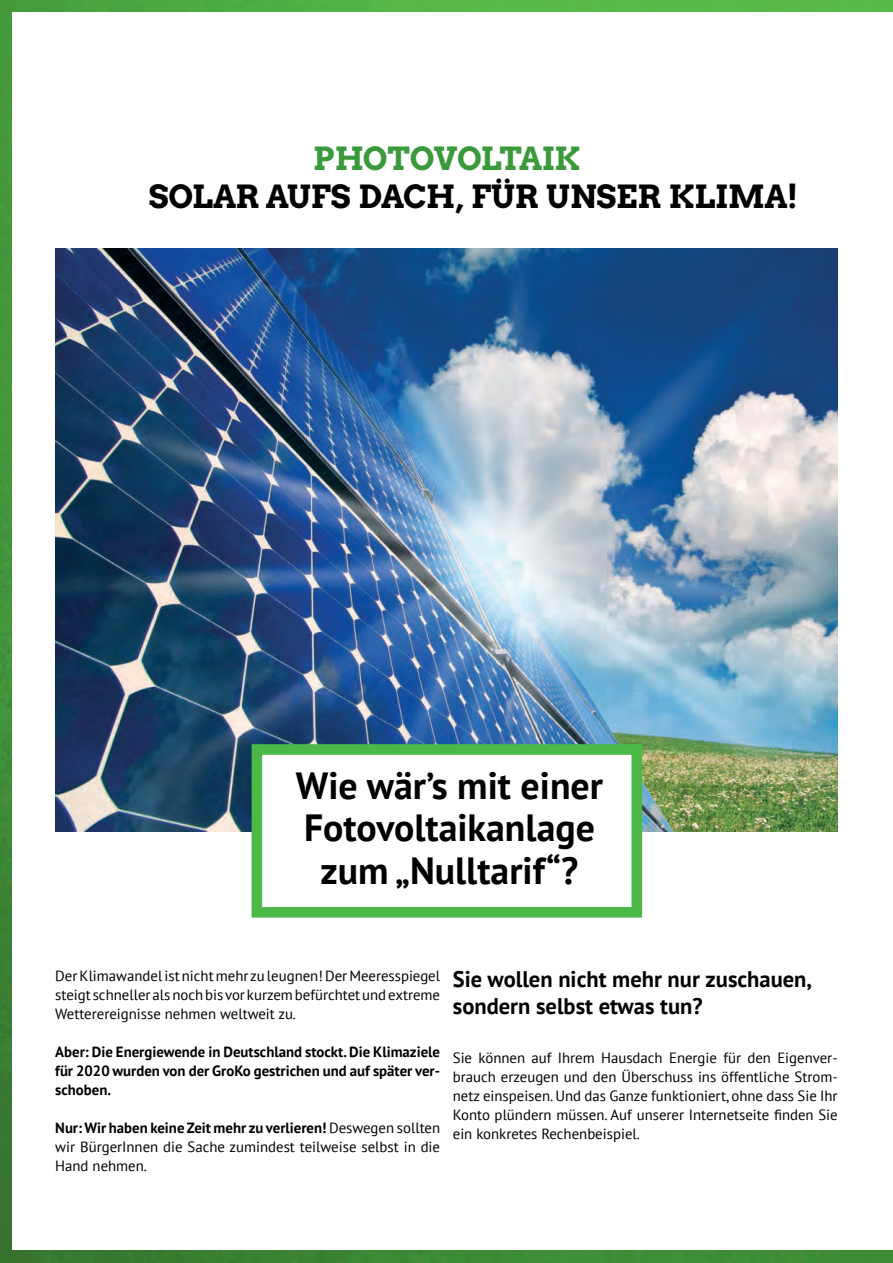
<style>
.page{position:relative;width:893px;height:1263px;background:#fff}
.page>*{position:absolute;margin:0;border:0;box-sizing:border-box;transform-origin:0 0}
.t1{font:700 37.8px/42.3px "PT Sans";color:#000;text-align:center}
.t2{font:31.65px "Arvo Gruen";letter-spacing:-.015em;color:#000}
.t3{font:31.65px "Arvo Gruen";letter-spacing:-.02em;color:#3a9a3b}
.t4{font:700 22.5px/27px "PT Sans";color:#000}
.t5{font:14.85px/19px "PT Sans";color:#000;text-align:justify}
.t6{font:700 14.85px/19px "PT Sans";color:#000;text-align:justify}
.s1{font-weight:700}
</style>
<div class="page">
<img style="left:0;top:0;width:893px;height:1263px">
<div style="left:13px;top:13px;width:880px;height:1237px;background:#fff"></div>
<img style="left:55px;top:249px;width:783px;height:582px">
<div style="left:252px;top:744px;width:390px;height:173px;background:#fff;border:11px solid #4bb848"></div>
<h2 class="t3" style="left:313px;top:137px;width:269px">PHOTOVOLTAIK</h2>
<h2 class="t2" style="left:149px;top:175px;width:651px">SOLAR AUFS DACH, FÜR UNSER KLIMA!</h2>
<h1 class="t1" style="left:296px;top:764px;width:309px">Wie wär’s mit einer<br>Fotovoltaikanlage zum „Nulltarif“?</h1>
<p class="t5" style="left:55px;top:966px;width:386px">Der Klimawandel ist nicht mehr zu leugnen! Der Meeresspiegel steigt schneller als noch bis vor kurzem befürchtet und extreme Wetterereignisse nehmen weltweit zu.</p>
<p class="t6" style="left:55px;top:1042px;width:386px">Aber: Die Energiewende in Deutschland stockt. Die Klimaziele für 2020 wurden von der GroKo gestrichen und auf später ver&shy;schoben.</p>
<p class="t5" style="left:55px;top:1118px;width:386px"><span class="s1">Nur: Wir haben keine Zeit mehr zu verlieren!</span> Deswegen sollten wir BürgerInnen die Sache zumindest teilweise selbst in die Hand nehmen.</p>
<h3 class="t4" style="left:453px;top:965px;width:360px">Sie wollen nicht mehr nur zuschauen, sondern selbst etwas tun?</h3>
<p class="t5" style="left:453px;top:1047px;width:386px">Sie können auf Ihrem Hausdach Energie für den Eigenver&shy;brauch erzeugen und den Überschuss ins öffentliche Strom&shy;netz einspeisen. Und das Ganze funktioniert, ohne dass Sie Ihr Konto plündern müssen. Auf unserer Internetseite finden Sie ein konkretes Rechenbeispiel.</p>
</div>
